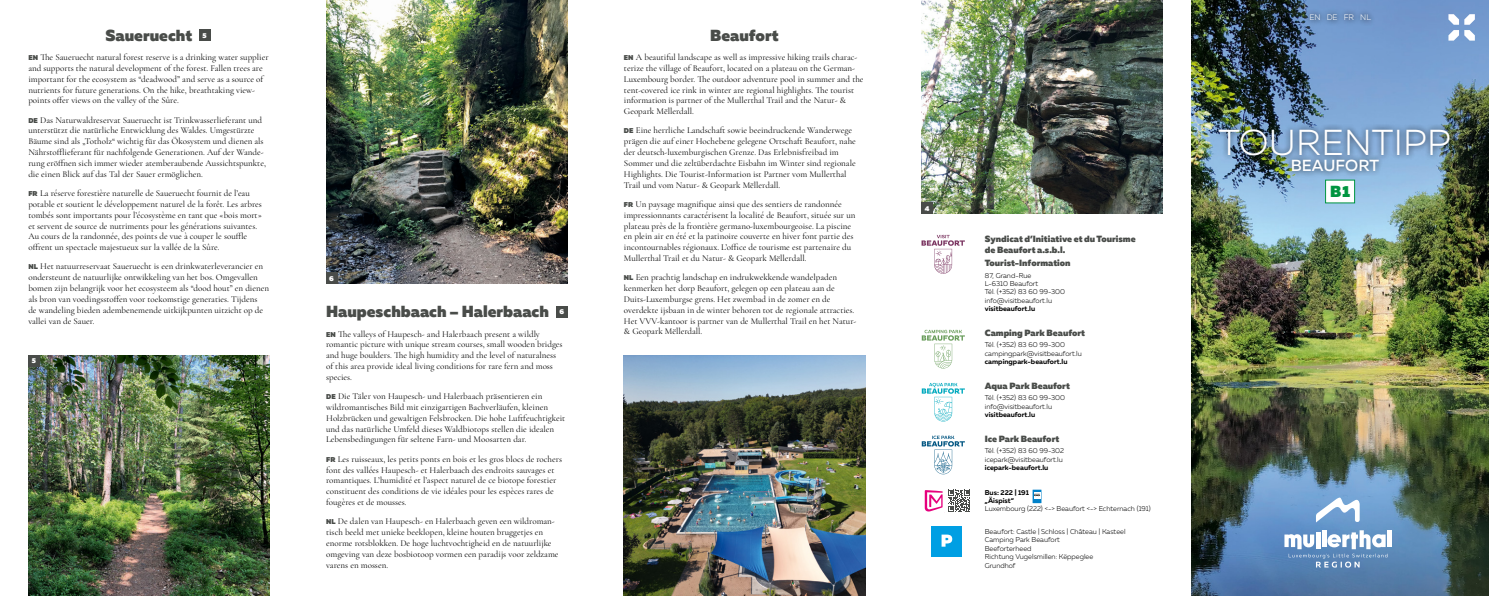
<style>
.page{position:relative;width:1489px;height:596px;background:#fff}
.page>*{position:absolute;margin:0;border:0;box-sizing:border-box;transform-origin:0 0}
.t1{font:300 36px "Muller";letter-spacing:.01em;color:#fff}
.t2{font:900 16px "Muller";color:#494c49}
.t3{font:500 16px "Muller";letter-spacing:.01em;color:#fff}
.t4{font:900 16px "Muller";color:#009540}
.t5{font:9px/10.8px "Cormorant Garamond";color:#000}
.t6{font:900 9px/10.8px "Muller";color:#494c49}
.t7{font:300 8px "Muller";color:#fff}
.t8{font:300 7px/8.4px "Muller";color:#000}
.t9{font:700 7px/8.4px "Muller";color:#000}
.t10{font:900 7px "Muller";color:#fff}
.s1{font-family:"Muller";font-weight:900;font-size:7px;color:#494c49}
</style>
<div class="page">
<img style="left:921px;top:0;width:241px;height:213px">
<img style="left:1191px;top:0;width:297px;height:595px">
<div style="left:1303px;top:8px;width:73px;height:18px;background:#000;opacity:.5"></div>
<svg style="left:1464px;top:14px;width:10px;height:27px"></svg>
<svg style="left:1448px;top:14px;width:10px;height:27px"></svg>
<hr style="left:1387px;top:530px;width:4px;height:16px;background:#fff">
<svg style="left:1284px;top:530px;width:103px;height:37px"></svg>
<svg style="left:1315px;top:497px;width:44px;height:25px"></svg>
<div style="left:1213px;top:123px;width:242px;height:54px;background:#000;opacity:.7"></div>
<img style="left:28px;top:355px;width:241px;height:240px">
<img style="left:624px;top:355px;width:241px;height:240px">
<img style="left:326px;top:0;width:241px;height:283px">
<div style="left:199px;top:30px;width:11px;height:11px;background:#494c49"></div>
<div style="left:556px;top:306px;width:11px;height:11px;background:#494c49"></div>
<div style="left:326px;top:272px;width:11px;height:11px;background:#494c49"></div>
<div style="left:931px;top:526px;width:30px;height:30px;background:#009fe3"></div>
<svg style="left:941px;top:534px;width:11px;height:12px"></svg>
<svg style="left:921px;top:382px;width:43px;height:39px"></svg>
<svg style="left:921px;top:235px;width:43px;height:38px"></svg>
<svg style="left:921px;top:435px;width:43px;height:39px"></svg>
<svg style="left:921px;top:329px;width:43px;height:39px"></svg>
<div style="left:1324px;top:179px;width:30px;height:24px;background:#fff"></div>
<svg style="left:924px;top:489px;width:46px;height:23px"></svg>
<div style="left:921px;top:202px;width:11px;height:11px;background:#494c49"></div>
<svg style="left:1032px;top:489px;width:9px;height:14px"></svg>
<svg style="left:1033px;top:491px;width:7px;height:7px"></svg>
<svg style="left:1033px;top:493px;width:7px;height:3px"></svg>
<div style="left:28px;top:355px;width:11px;height:11px;background:#494c49"></div>
<h2 class="t2" style="left:105px;top:25px;width:88px">Saueruecht</h2>
<p class="t5" style="left:28px;top:52px;width:242px"><span class="s1">EN</span> The Saueruecht natural forest reserve is a drinking water supplier and supports the natural development of the forest. Fallen trees are important for the ecosystem as “deadwood” and serve as a source of nutrients for future generations. On the hike, breathtaking view&shy;points offer views on the valley of the Sûre.</p>
<p class="t5" style="left:28px;top:114px;width:239px"><span class="s1">DE</span> Das Naturwaldreservat Saueruecht ist Trinkwasserlieferant und unterstützt die natürliche Entwicklung des Waldes. Umgestürzte Bäume sind als „Totholz“ wichtig für das Ökosystem und dienen als Nährstofflieferant für nachfolgende Generationen. Auf der Wande&shy;rung eröffnen sich immer wieder atemberaubende Aussichtspunkte, die einen Blick auf das Tal der Sauer ermöglichen.</p>
<p class="t5" style="left:28px;top:188px;width:235px"><span class="s1">FR</span> La réserve forestière naturelle de Saueruecht fournit de l’eau potable et soutient le développement naturel de la forêt. Les arbres tombés sont importants pour l’écosystème en tant que «bois mort» et servent de source de nutriments pour les générations suivantes.<br>Au cours de la randonnée, des points de vue à couper le souffle offrent un spectacle majestueux sur la vallée de la Sûre.</p>
<p class="t5" style="left:28px;top:261px;width:242px"><span class="s1">NL</span> Het natuurreservaat Saueruecht is een drinkwaterleverancier en ondersteunt de natuurlijke ontwikkeling van het bos. Omgevallen bomen zijn belangrijk voor het ecosysteem als “dood hout” en dienen als bron van voedingsstoffen voor toekomstige generaties. Tijdens<br>de wandeling bieden adembenemende uitkijkpunten uitzicht op de vallei van de Sauer.</p>
<p class="t10" style="left:202px;top:31px;width:6px">5</p>
<p class="t10" style="left:32px;top:356px;width:6px">5</p>
<p class="t10" style="left:329px;top:273px;width:6px">6</p>
<h2 class="t2" style="left:326px;top:301px;width:224px">Haupeschbaach – Halerbaach</h2>
<p class="t5" style="left:326px;top:328px;width:238px"><span class="s1">EN</span> The valleys of Haupesch- and Halerbaach present a wildly romantic picture with unique stream courses, small wooden bridges and huge boulders. The high humidity and the level of naturalness of this area provide ideal living conditions for rare fern and moss species.</p>
<p class="t5" style="left:326px;top:390px;width:241px"><span class="s1">DE</span> Die Täler von Haupesch- und Halerbaach präsentieren ein wildromantisches Bild mit einzigartigen Bachverläufen, kleinen Holzbrücken und gewaltigen Felsbrocken. Die hohe Luftfeuchtigkeit und das natürliche Umfeld dieses Waldbiotops stellen die idealen Lebensbedingungen für seltene Farn- und Moosarten dar.</p>
<p class="t5" style="left:326px;top:453px;width:237px"><span class="s1">FR</span> Les ruisseaux, les petits ponts en bois et les gros blocs de rochers font des vallées Haupesch- et Halerbaach des endroits sauvages et romantiques. L’humidité et l’aspect naturel de ce biotope forestier constituent des conditions de vie idéales pour les espèces rares de fougères et de mousses.</p>
<p class="t5" style="left:326px;top:515px;width:234px"><span class="s1">NL</span> De dalen van Haupesch- en Halerbaach geven een wildroman&shy;tisch beeld met unieke beeklopen, kleine houten bruggetjes en enorme rotsblokken. De hoge luchtvochtigheid en de natuurlijke omgeving van deze bosbiotoop vormen een paradijs voor zeldzame varens en mossen.</p>
<p class="t10" style="left:559px;top:307px;width:6px">6</p>
<h2 class="t2" style="left:710px;top:25px;width:70px">Beaufort</h2>
<p class="t5" style="left:624px;top:52px;width:241px"><span class="s1">EN</span> A beautiful landscape as well as impressive hiking trails charac&shy;terize the village of Beaufort, located on a plateau on the German-- Luxembourg border. The outdoor adventure pool in summer and the tent-covered ice rink in winter are regional highlights. The tourist information is partner of the Mullerthal Trail and the Natur- &amp; Geopark Mëllerdall.</p>
<p class="t5" style="left:624px;top:125px;width:233px"><span class="s1">DE</span> Eine herrliche Landschaft sowie beeindruckende Wanderwege prägen die auf einer Hochebene gelegene Ortschaft Beaufort, nahe der deutsch-luxemburgischen Grenze. Das Erlebnisfreibad im Sommer und die zeltüberdachte Eisbahn im Winter sind regionale Highlights. Die Tourist-Information ist Partner vom Mullerthal Trail und vom Natur- &amp; Geopark Mëllerdall.</p>
<p class="t5" style="left:624px;top:198px;width:233px"><span class="s1">FR</span> Un paysage magnifique ainsi que des sentiers de randonnée impressionnants caractérisent la localité de Beaufort, située sur un plateau près de la frontière germano-luxembourgeoise. La piscine en plein air en été et la patinoire couverte en hiver font partie des incontournables régionaux. L’office de tourisme est partenaire du Mullerthal Trail et du Natur- &amp; Geopark Mëllerdall.</p>
<p class="t5" style="left:624px;top:272px;width:234px"><span class="s1">NL</span> Een prachtig landschap en indrukwekkende wandelpaden kenmerken het dorp Beaufort, gelegen op een plateau aan de Duits--Luxemburgse grens. Het zwembad in de zomer en de overdekte ijsbaan in de winter behoren tot de regionale attracties.<br>Het VVV-kantoor is partner van de Mullerthal Trail en het Natur-&amp; Geopark Mëllerdall.</p>
<p class="t10" style="left:924px;top:203px;width:6px">4</p>
<p class="t6" style="left:984px;top:233px;width:152px">Syndicat d’Initiative et du Tourisme de Beaufort a.s.b.l.</p>
<p class="t6" style="left:984px;top:258px;width:87px">Tourist-Information</p>
<p class="t8" style="left:984px;top:271px;width:82px">87, Grand-Rue<br>L-6310 Beaufort<br>Tél. (+352) 83 60 99-300 info@visitbeaufort.lu</p>
<p class="t9" style="left:984px;top:304px;width:52px">visitbeaufort.lu</p>
<p class="t6" style="left:984px;top:327px;width:102px">Camping Park Beaufort</p>
<p class="t8" style="left:984px;top:340px;width:98px">Tél. (+352) 83 60 99-300 campingpark@visitbeaufort.lu</p>
<p class="t9" style="left:984px;top:357px;width:84px">campingpark-beaufort.lu</p>
<p class="t6" style="left:984px;top:380px;width:87px">Aqua Park Beaufort</p>
<p class="t8" style="left:984px;top:393px;width:82px">Tél. (+352) 83 60 99-300 info@visitbeaufort.lu</p>
<p class="t9" style="left:984px;top:410px;width:52px">visitbeaufort.lu</p>
<p class="t6" style="left:984px;top:433px;width:76px">Ice Park Beaufort</p>
<p class="t8" style="left:984px;top:446px;width:81px">Tél. (+352) 83 60 99-302 icepark@visitbeaufort.lu</p>
<p class="t9" style="left:984px;top:463px;width:65px">icepark-beaufort.lu</p>
<p class="t9" style="left:984px;top:487px;width:46px">Bus: 222 | 191 „Äispist“</p>
<p class="t8" style="left:984px;top:504px;width:167px">Luxembourg (222) &lt;-&gt; Beaufort &lt;-&gt; Echternach (191)</p>
<p class="t8" style="left:984px;top:527px;width:142px">Beaufort: Castle | Schloss | Château | Kasteel<br>Camping Park Beaufort<br>Beeforterheed<br>Richtung Vugelsmillen: Këppeglee<br>Grundhof</p>
<p class="t7" style="left:1309px;top:13px;width:63px">EN DE FR NL</p>
<h1 class="t1" style="left:1218px;top:121px;width:234px">TOURENTIPP</h1>
<h2 class="t3" style="left:1290px;top:155px;width:90px">BEAUFORT</h2>
<h2 class="t4" style="left:1329px;top:181px;width:22px">B1</h2>
</div>
